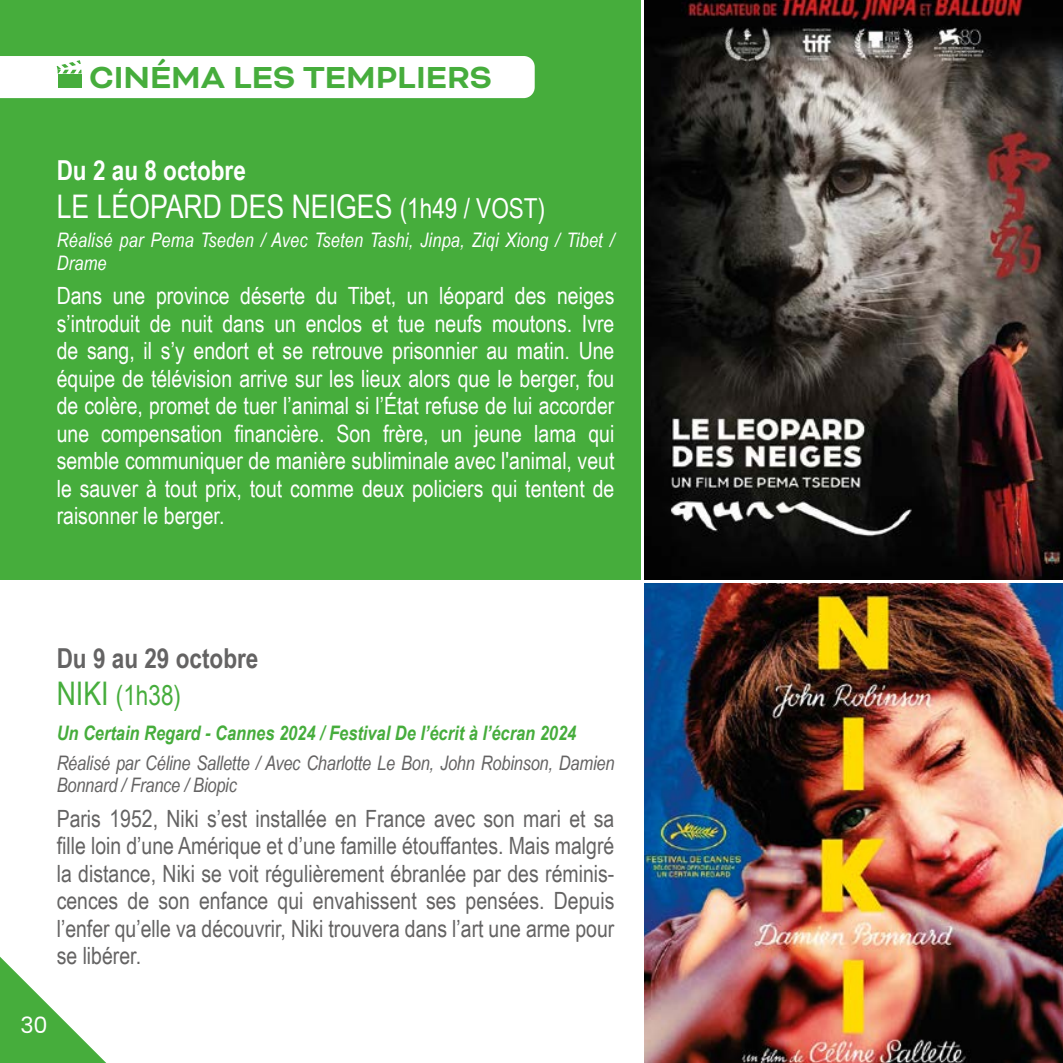
<style>
.page{position:relative;width:1063px;height:1063px;background:#fff}
.page>*{position:absolute;margin:0;border:0;box-sizing:border-box;transform-origin:0 0}
.t1{font:700 35px "Bicyclette";color:#46ad3c}
.t2{font:32.5px "Arial Narrow";color:#fff}
.t3{font:700 27.5px/37.5px "Arial Narrow";color:#646363}
.t4{font:700 27.5px "Arial Narrow";color:#fff}
.t5{font:23.75px/27.5px "Arial Narrow";color:#fff;text-align:justify}
.t6{font:23.75px/27.5px "Arial Narrow";color:#646363;text-align:justify}
.t7{font:22.5px "Poppins";color:#fff}
.t8{font:italic 20px/22.5px "Arial Narrow";letter-spacing:-.01em;color:#646363}
.t9{font:italic 20px/22.5px "Arial Narrow";letter-spacing:.01em;color:#fff}
.t10{font:italic 700 20px "Arial Narrow";color:#46ad3c}
.s1{font-size:27.5px}
.s2{font-weight:400;font-size:32.5px;color:#46ad3c}
.s3{font-weight:400;color:#46ad3c}
</style>
<div class="page">
<img style="left:644px;top:583px;width:419px;height:480px">
<div style="left:0;top:0;width:641px;height:580px;background:#46ad3c"></div>
<img style="left:644px;top:0;width:419px;height:580px">
<svg style="left:0;top:957px;width:106px;height:106px"></svg>
<div style="left:0;top:56px;width:535px;height:42px;background:#fff"></div>
<h1 class="t1" style="left:89px;top:57px;width:405px">CINÉMA LES TEMPLIERS</h1>
<p class="t4" style="left:57px;top:150px;width:191px">Du 2 au 8 octobre</p>
<h2 class="t2" style="left:57px;top:182px;width:490px">LE LÉOPARD DES NEIGES <span class="s1">(1h49 / VOST)</span></h2>
<p class="t9" style="left:57px;top:228px;width:559px">Réalisé par Pema Tseden / Avec Tseten Tashi, Jinpa, Ziqi Xiong / Tibet /<br>Drame</p>
<p class="t5" style="left:57px;top:281px;width:559px">Dans une province déserte du Tibet, un léopard des neiges s’introduit de nuit dans un enclos et tue neufs moutons. Ivre de sang, il s’y endort et se retrouve prisonnier au matin. Une équipe de télévision arrive sur les lieux alors que le berger, fou de colère, promet de tuer l’animal si l’État refuse de lui accorder une compensation financière. Son frère, un jeune lama qui semble communiquer de manière subliminale avec l'animal, veut le sauver à tout prix, tout comme deux policiers qui tentent de raisonner le berger.</p>
<p class="t3" style="left:57px;top:638px;width:203px">Du 9 au 29 octobre<br><span class="s2">NIKI</span> <span class="s3">(1h38)</span></p>
<p class="t10" style="left:57px;top:718px;width:521px">Un Certain Regard - Cannes 2024 / Festival De l’écrit à l’écran 2024</p>
<p class="t8" style="left:57px;top:751px;width:559px">Réalisé par Céline Sallette / Avec Charlotte Le Bon, John Robinson, Damien<br>Bonnard / France / Biopic</p>
<p class="t6" style="left:57px;top:804px;width:559px">Paris 1952, Niki s’est installée en France avec son mari et sa fille loin d’une Amérique et d’une famille étouffantes. Mais malgré la distance, Niki se voit régulièrement ébranlée par des réminis&shy;cences de son enfance qui envahissent ses pensées. Depuis l’enfer qu’elle va découvrir, Niki trouvera dans l’art une arme pour se libérer.</p>
<p class="t7" style="left:20px;top:1012px;width:29px">30</p>
</div>
